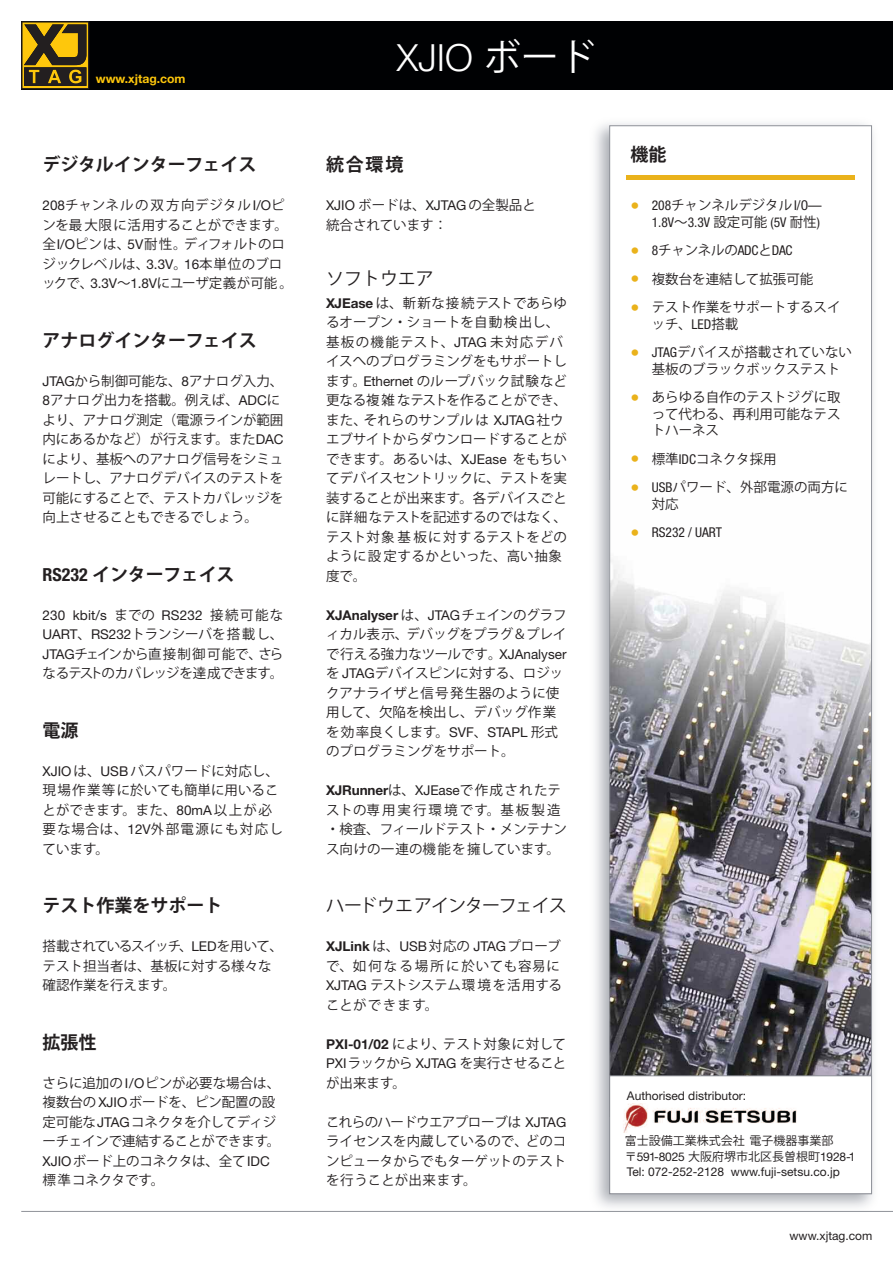
<style>
.page{position:relative;width:893px;height:1263px;background:#fff}
.page>*{position:absolute;margin:0;border:0;box-sizing:border-box;transform-origin:0 0}
.t1{font:300 37.5px "Helvetica Neue LT";color:#fff}
.t2{font:700 18px "Koz Go Pro";color:#231f20}
.t3{font:18px "Koz Go Pro";letter-spacing:-.055em;color:#231f20}
.t4{font:18px "Koz Go Pro";letter-spacing:-.03em;color:#231f20}
.t5{font:13.5px/19.5px "Koz Go Pro";color:#231f20}
.t6{font:13.5px/19.5px "Koz Go Pro";letter-spacing:.05em;color:#231f20}
.t7{font:condensed 13.5px "Helvetica Neue";color:#231f20}
.t8{font:700 13.5px "Helvetica Neue LT";color:#231f20}
.t9{font:13.5px "Helvetica Neue LT";letter-spacing:.01em;color:#231f20}
.t10{font:700 12.15px "Helvetica Neue LT";color:#fec70c}
.t11{font:12px/15px "Helvetica Neue LT";color:#231f20}
.t12{font:12px "Koz Go Pro";color:#231f20}
.s1{font-family:"Helvetica Neue LT"}
.s2{font-family:"Helvetica Neue";font-stretch:condensed}
.s3{font-family:"Koz Go Pro"}
.s4{font-family:"Koz Go Pro";font-weight:400}
.s5{font-family:"Helvetica Neue LT";font-weight:700}
.s6{font-weight:400}
.s7{font-family:"Helvetica Neue";font-stretch:condensed;font-size:18px;color:#eab21b}
.s8{font-family:"Koz Go Pro";font-stretch:normal}
.s9{font-size:18px;color:#eab21b}
</style>
<div class="page">
<div style="left:21px;top:21px;width:872px;height:68px;background:#000103"></div>
<img style="left:595px;top:123px;width:279px;height:1088px">
<div style="left:610px;top:126px;width:261px;height:1067px;background:#fff"></div>
<img style="left:611px;top:560px;width:259px;height:516px">
<hr style="left:626px;top:175px;width:229px;height:4px;background:#eab21b">
<svg style="left:21px;top:21px;width:68px;height:68px;background:#7a6116"></svg>
<hr style="left:21px;top:1211px;width:872px;height:1px;background:#8f9299">
<div style="left:609px;top:1076px;width:263px;height:118px;border:1px solid #8f9299"></div>
<img style="left:623px;top:1103px;width:174px;height:30px">
<p class="t10" style="left:96px;top:72px;width:91px">www.xjtag.com</p>
<h2 class="t2" style="left:43px;top:153px;width:215px">デジタルインターフェイス</h2>
<p class="t5" style="left:43px;top:196px;width:252px"><span class="s1">208</span>チャンネルの双方向デジタル<span class="s1">I/O</span>ピンを最大限に活用することができます。全<span class="s1">I/O</span>ピンは、<span class="s1">5V</span>耐性。ディフォルトのロジックレベルは、<span class="s1">3.3V</span>。<span class="s1">16</span>本単位のブロックで、<span class="s1">3.3V</span>～<span class="s1">1.8V</span>にユーザ定義が可能。</p>
<h2 class="t2" style="left:43px;top:328px;width:216px">アナログインターフェイス</h2>
<p class="t5" style="left:43px;top:371px;width:242px"><span class="s1">JTAG</span>から制御可能な、<span class="s1">8</span>アナログ入力、<br><span class="s1">8</span>アナログ出力を搭載。例えば、<span class="s1">ADC</span>により、アナログ測定（電源ラインが範囲内にあるかなど）が行えます。また<span class="s1">DAC</span>により、基板へのアナログ信号をシミュレートし、アナログデバイスのテストを可能にすることで、テストカバレッジを向上させることもできるでしょう。</p>
<h2 class="t2" style="left:43px;top:562px;width:193px"><span class="s2">RS232</span> インターフェイス</h2>
<p class="t9" style="left:43px;top:607px;width:242px">230 kbit/s <span class="s3">までの</span> RS232 <span class="s3">接続可能な</span></p>
<p class="t5" style="left:43px;top:625px;width:242px;text-align:justify"><span class="s1">UART</span>、<span class="s1">RS232</span>トランシーバを搭載し、<span class="s1">JTAG</span>チェインから直接制御可能で、さらなるテストのカバレッジを達成できます。</p>
<h2 class="t2" style="left:43px;top:718px;width:37px">電源</h2>
<p class="t5" style="left:43px;top:761px;width:242px"><span class="s1">XJIO</span>は、<span class="s1">USB</span>バスパワードに対応し、現場作業等に於いても簡単に用いることができます。また、<span class="s1">80mA</span>以上が必要な場合は、<span class="s1">12V</span>外部電源にも対応しています。</p>
<h2 class="t2" style="left:43px;top:894px;width:181px">テスト作業をサポート</h2>
<p class="t5" style="left:43px;top:937px;width:242px">搭載されているスイッチ、<span class="s1">LED</span>を用いて、テスト担当者は、基板に対する様々な確認作業を行えます。</p>
<h2 class="t2" style="left:43px;top:1030px;width:55px">拡張性</h2>
<p class="t5" style="left:43px;top:1073px;width:239px">さらに追加の<span class="s1">I/O</span>ピンが必要な場合は、複数台の <span class="s1">XJIO</span>ボードを、ピン配置の設定可能な<span class="s1">JTAG</span>コネクタを介してディジーチェインで連結することができます。<br><span class="s1">XJIO</span>ボード上のコネクタは、全て<span class="s1">IDC</span>標準コネクタです。</p>
<h1 class="t1" style="left:397px;top:35px;width:201px">XJIO <span class="s4">ボード</span></h1>
<h2 class="t2" style="left:326px;top:153px;width:79px">統合環境</h2>
<p class="t5" style="left:326px;top:196px;width:211px"><span class="s1">XJIO</span> ボードは、<span class="s1">XJTAG</span>の全製品と統合されています：</p>
<h2 class="t4" style="left:326px;top:267px;width:109px">ソフトウエア</h2>
<p class="t5" style="left:326px;top:293px;width:242px"><span class="s5">XJEase</span> は、斬新な接続テストであらゆるオープン・ショートを自動検出し、基板の機能テスト、<span class="s1">JTAG</span> 未対応デバイスへのプログラミングをもサポートします。<span class="s1">Ethernet</span> のループバック試験など更なる複雑なテストを作ることができ、また、それらのサンプルは <span class="s1">XJTAG</span>社ウエブサイトからダウンロードすることができます。あるいは、<span class="s1">XJEase</span> をもちいてデバイスセントリックに、テストを実装することが出来ます。各デバイスごとに詳細なテストを記述するのではなく、テスト対象基板に対するテストをどのように設定するかといった、高い抽象度で。</p>
<p class="t8" style="left:326px;top:606px;width:242px">XJAnalyser <span class="s4">は、</span><span class="s6">JTAG</span><span class="s4">チェインのグラフ</span></p>
<p class="t5" style="left:326px;top:625px;width:242px">ィカル表示、デバッグをプラグ＆プレイで行える強力なツールです。<span class="s1">XJAnalyser</span>を <span class="s1">JTAG</span>デバイスピンに対する、ロジックアナライザと信号発生器のように使用して、欠陥を検出し、デバッグ作業を効率良くします。<span class="s1">SVF</span>、<span class="s1">STAPL</span> 形式のプログラミングをサポート。</p>
<p class="t5" style="left:326px;top:781px;width:242px"><span class="s5">XJRunner</span>は、<span class="s1">XJEase</span>で作成されたテストの専用実行環境です。基板製造・検査、フィールドテスト・メンテナンス向けの一連の機能を擁しています。</p>
<h2 class="t3" style="left:326px;top:894px;width:242px">ハードウエアインターフェイス</h2>
<p class="t6" style="left:326px;top:937px;width:238px"><span class="s5">XJLink</span> は、<span class="s1">USB</span>対応の <span class="s1">JTAG</span>プローブで、如何なる場所に於いても容易に<br><span class="s1">XJTAG</span> テストシステム環境を活用することができます。</p>
<p class="t5" style="left:326px;top:1034px;width:242px;text-align:justify"><span class="s5">PXI-01/02</span> により、テスト対象に対して<span class="s1">PXI</span>ラックから <span class="s1">XJTAG</span> を実行させることが出来ます。</p>
<p class="t5" style="left:326px;top:1112px;width:242px;text-align:justify">これらのハードウエアプローブは <span class="s1">XJTAG</span>ライセンスを内蔵しているので、どのコンピュータからでもターゲットのテストを行うことが出来ます。</p>
<h2 class="t2" style="left:630px;top:143px;width:37px">機能</h2>
<p class="t5" style="left:630px;top:196px;width:193px"><span class="s7">•</span> <span class="s2">208</span>チャンネルデジタル<span class="s2">I/O—</span></p>
<p class="t7" style="left:652px;top:214px;width:170px">1.8V<span class="s8">～</span>3.3V <span class="s8">設定可能</span> (5V <span class="s8">耐性</span>)</p>
<p class="t7" style="left:630px;top:243px;width:164px"><span class="s9">•</span> 8<span class="s8">チャンネルの</span>ADC<span class="s8">と</span>DAC</p>
<p class="t5" style="left:630px;top:269px;width:184px"><span class="s7">•</span> 複数台を連結して拡張可能</p>
<p class="t5" style="left:652px;top:299px;width:190px;line-height:16.5px;text-indent:-21px"><span class="s7">•</span> テスト作業をサポートするスイッチ、<span class="s2">LED</span>搭載</p>
<p class="t5" style="left:652px;top:344px;width:202px;line-height:16.5px;text-indent:-21px"><span class="s7">•</span> <span class="s2">JTAG</span>デバイスが搭載されていない基板のブラックボックステスト</p>
<p class="t5" style="left:652px;top:389px;width:190px;line-height:16.5px;text-align:justify;text-indent:-21px"><span class="s7">•</span> あらゆる自作のテストジグに取って代わる、再利用可能なテストハーネス</p>
<p class="t5" style="left:630px;top:449px;width:148px"><span class="s7">•</span> 標準<span class="s2">IDC</span>コネクタ採用</p>
<p class="t5" style="left:652px;top:479px;width:198px;line-height:16.5px;text-indent:-21px"><span class="s7">•</span> <span class="s2">USB</span>パワード、外部電源の両方に対応</p>
<p class="t7" style="left:630px;top:525px;width:93px"><span class="s9">•</span> RS232 / UART</p>
<p class="t11" style="left:627px;top:1088px;width:121px">Authorised distributor:</p>
<p class="t12" style="left:625px;top:1132px;width:210px">富士設備工業株式会社電子機器事業部</p>
<p class="t11" style="left:625px;top:1149px;width:232px"><span class="s3">〒</span>591-8025 <span class="s3">大阪府堺市北区長曽根町</span>1928-1<br>Tel: 072-252-2128 www.fuji-setsu.co.jp</p>
<p class="t11" style="left:789px;top:1228px;width:84px">www.xjtag.com</p>
</div>
